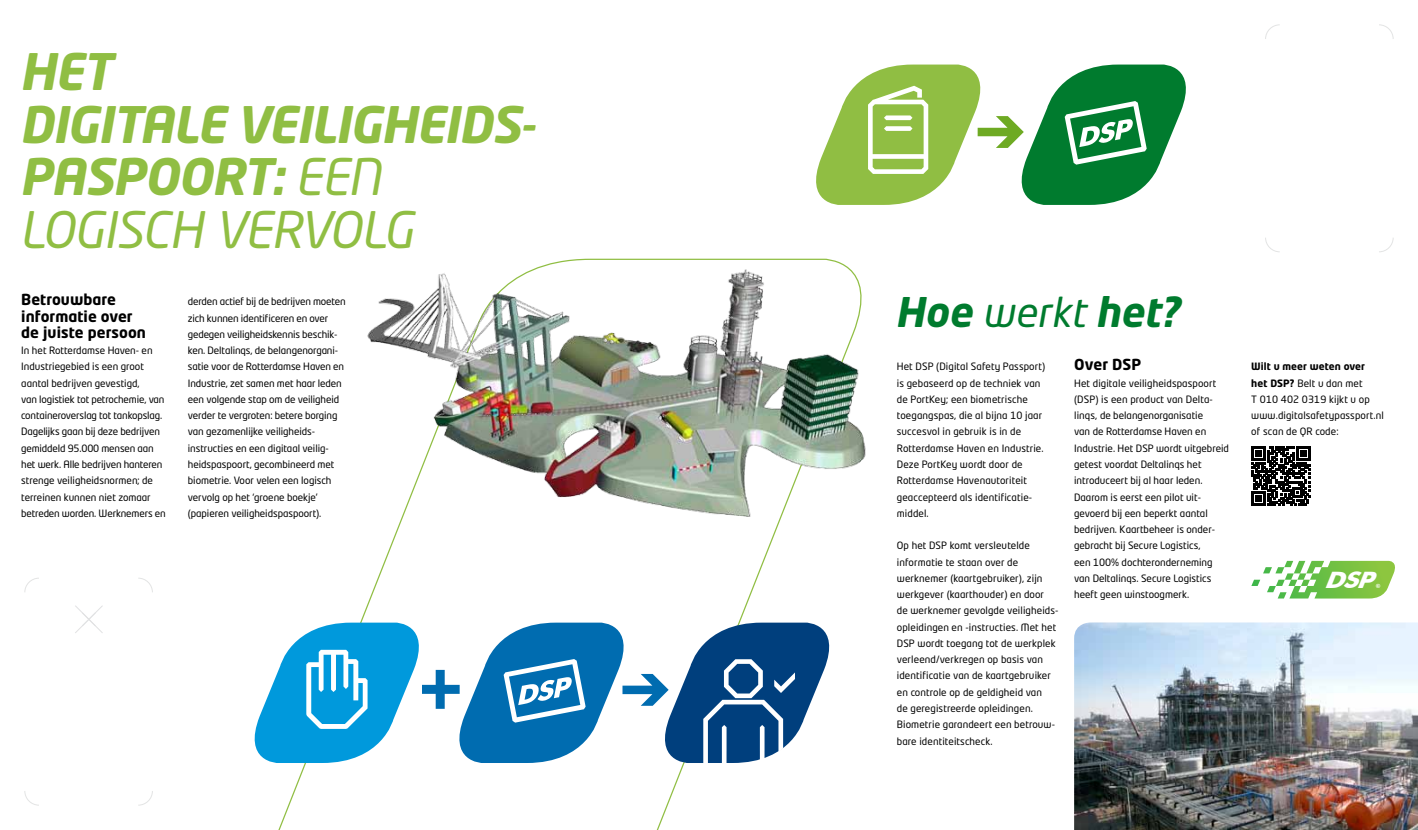
<style>
.page{position:relative;width:1418px;height:830px;background:#fff}
.page>*{position:absolute;margin:0;border:0;box-sizing:border-box;transform-origin:0 0}
.t1{font:italic 700 49.62px/52.6px "Neo Tech Std";letter-spacing:-.02em;color:#90be43}
.t2{font:italic 700 40.38px "Neo Tech Std";color:#007b2e}
.t3{font:italic 700 22.62px "Futura BT";color:#fff;scale:1.14 1}
.t4{font:700 15px/16.2px "Neo Tech Std";letter-spacing:.005em;color:#000}
.t5{font:10px/16.2px "Neo Tech Std";color:#000}
.t6{font:900 5.62px "Futura BT";color:#fff}
.s1{font-weight:400}
.s2{font-weight:700}
</style>
<div class="page">
<svg style="left:24px;top:578px;width:129px;height:227px"></svg>
<svg style="left:816px;top:64px;width:370px;height:141px"></svg>
<svg style="left:1251px;top:560px;width:144px;height:38px"></svg>
<svg style="left:1251px;top:446px;width:59px;height:59px"></svg>
<img style="left:1074px;top:622px;width:343px;height:207px">
<img style="left:367px;top:258px;width:499px;height:282px">
<svg style="left:254px;top:622px;width:576px;height:141px"></svg>
<h1 class="t1" style="left:19px;top:44px;width:518px">HET<br>DIGITALE VEILIGHEIDS-<br>PASPOORT: <span class="s1">EEN<br>LOGISCH VERVOLG</span></h1>
<h3 class="t4" style="left:21px;top:291px;width:126px">Betrouwbare informatie over de juiste persoon</h3>
<p class="t5" style="left:21px;top:342px;width:146px">In het Rotterdamse Haven- en<br>Industriegebied is een groot aantal bedrijven gevestigd,<br>van logistiek tot petrochemie, van containeroverslag tot tankopslag.<br>Dagelijks gaan bij deze bedrijven gemiddeld 95.000 mensen aan het werk. Alle bedrijven hanteren strenge veiligheidsnormen; de terreinen kunnen niet zomaar betreden worden. Werknemers en</p>
<p class="t5" style="left:188px;top:293px;width:159px">derden actief bij de bedrijven moeten zich kunnen identificeren en over gedegen veiligheidskennis beschik&shy;ken. Deltalinqs, de belangenorgani&shy;satie voor de Rotterdamse Haven en Industrie, zet samen met haar leden een volgende stap om de veiligheid verder te vergroten: betere borging van gezamenlijke veiligheids&shy;instructies en een digitaal veilig&shy;heidspaspoort, gecombineerd met biometrie. Voor velen een logisch vervolg op het ‘groene boekje' (papieren veiligheidspaspoort).</p>
<h2 class="t2" style="left:895px;top:285px;width:286px">HOE <span class="s1">WERKT</span> HET?</h2>
<p class="t5" style="left:896px;top:358px;width:150px">Het DSP (Digital Safety Passport) is gebaseerd op de techniek van de PortKey; een biometrische toegangspas, die al bijna 10 jaar succesvol in gebruik is in de<br>Rotterdamse Haven en Industrie.<br>Deze PortKey wordt door de<br>Rotterdamse Havenautoriteit geaccepteerd als identificatie&shy;middel.</p>
<p class="t5" style="left:896px;top:537px;width:162px">Op het DSP komt versleutelde informatie te staan over de werknemer (kaartgebruiker), zijn werkgever (kaarthouder) en door de werknemer gevolgde veiligheids&shy;opleidingen en -instructies. Met het<br>DSP wordt toegang tot de werkplek verleend/verkregen op basis van identificatie van de kaartgebruiker en controle op de geldigheid van<br>de geregistreerde opleidingen.<br>Biometrie garandeert een betrouw&shy;bare identiteitscheck.</p>
<h3 class="t4" style="left:1074px;top:356px;width:69px">Over DSP</h3>
<p class="t5" style="left:1074px;top:374px;width:156px">Het digitale veiligheidspaspoort (DSP) is een product van Delta&shy;linqs, de belangenorganisatie<br>van de Rotterdamse Haven en<br>Industrie. Het DSP wordt uitgebreid getest voordat Deltalinqs het introduceert bij al haar leden.<br>Daarom is eerst een pilot uit&shy;gevoerd bij een beperkt aantal bedrijven. Kaartbeheer is onder&shy;gebracht bij Secure Logistics,<br>een 100% dochteronderneming van Deltalinqs. Secure Logistics heeft geen winstoogmerk.</p>
<p class="t5" style="left:1251px;top:358px;width:134px"><span class="s2">Wilt u meer weten over<br>het DSP?</span> Belt u dan met<br>T 010 402 0319 kijkt u op www.digitalsafetypassport.nl of scan de QR code:</p>
<h3 class="t3" style="left:1323px;top:565px;width:54px">DSP</h3>
<p class="t6" style="left:1375px;top:582px;width:6px">©</p>
</div>
